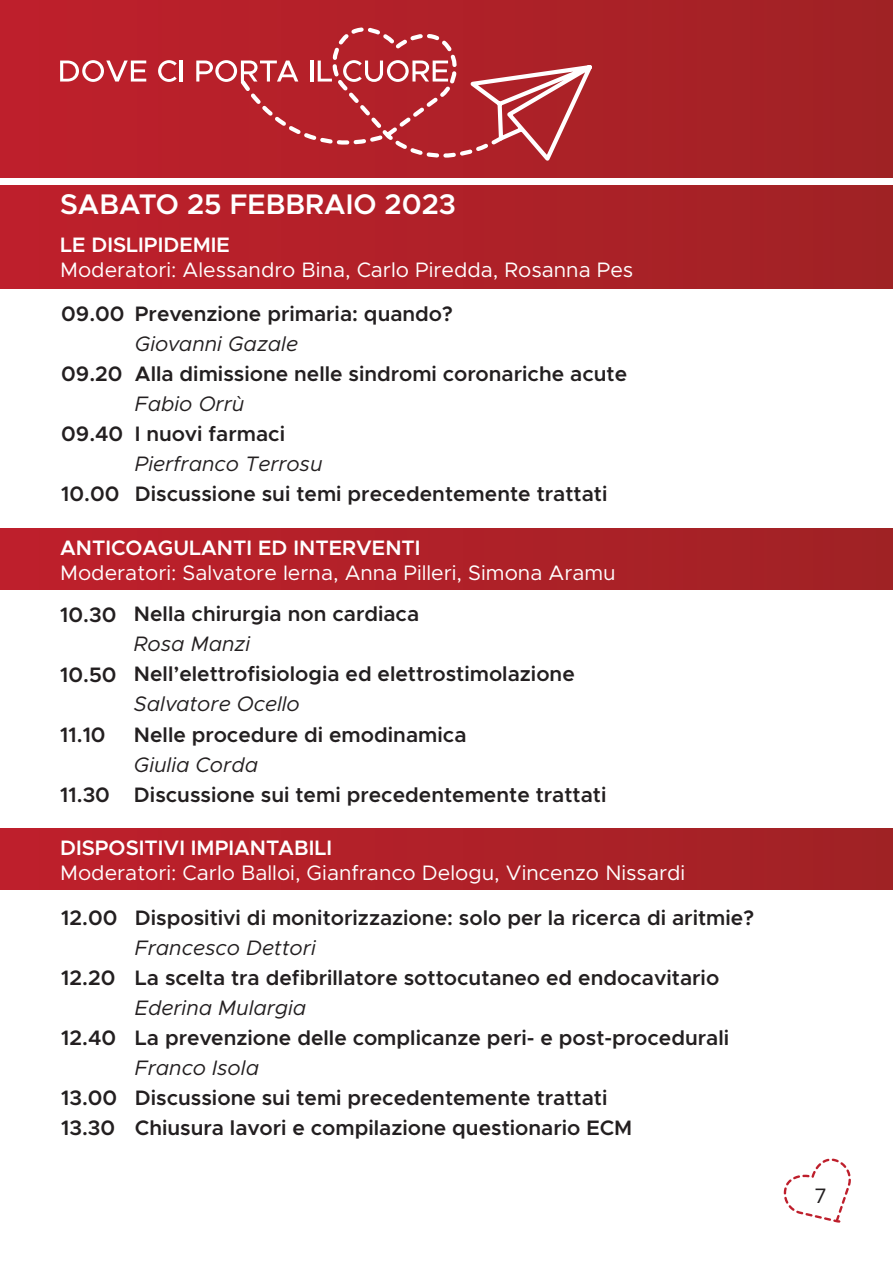
<style>
.page{position:relative;width:893px;height:1263px;background:#fff}
.page>*{position:absolute;margin:0;border:0;box-sizing:border-box;transform-origin:0 0}
.t1{font:600 28.5px "Metropolis";color:#fff}
.t2{font:600 21px/30px "Metropolis";color:#231f20}
.t3{font:21px "Metropolis";color:#fff}
.t4{font:italic 21px "Metropolis";color:#231f20}
.t5{font:600 21px "Metropolis";color:#fff}
.t6{font:21px "Metropolis";color:#231f20}
</style>
<div class="page">
<div style="left:0;top:529px;width:893px;height:60px;background:linear-gradient(to right,#bf1f2c,#a02225)"></div>
<div style="left:0;top:185px;width:893px;height:104px;background:linear-gradient(to right,#bf1f2c,#a02225)"></div>
<div style="left:0;top:0;width:893px;height:177px;background:linear-gradient(to right,#bf1f2c,#a02225)"></div>
<svg style="left:60px;top:60px;width:86px;height:22px"></svg>
<svg style="left:158px;top:60px;width:19px;height:22px"></svg>
<hr style="left:180px;top:61px;width:3px;height:21px;background:#fff">
<svg style="left:196px;top:23px;width:446px;height:155px;background:#b7333a"></svg>
<div style="left:0;top:829px;width:893px;height:60px;background:linear-gradient(to right,#bf1f2c,#a02225)"></div>
<svg style="left:784px;top:1158px;width:67px;height:64px"></svg>
<h1 class="t1" style="left:60px;top:186px;width:397px">SABATO 25 FEBBRAIO 2023</h1>
<p class="t5" style="left:60px;top:231px;width:171px">LE DISLIPIDEMIE</p>
<p class="t3" style="left:60px;top:257px;width:575px">Moderatori: Alessandro Bina, Carlo Piredda, Rosanna Pes</p>
<p class="t2" style="left:61px;top:299px;width:65px">09.00</p>
<p class="t2" style="left:61px;top:359px;width:63px">09.20</p>
<p class="t2" style="left:61px;top:419px;width:64px">09.40</p>
<p class="t2" style="left:61px;top:479px;width:60px">10.00</p>
<p class="t2" style="left:135px;top:299px;width:319px">Prevenzione primaria: quando?</p>
<p class="t4" style="left:135px;top:331px;width:165px">Giovanni Gazale</p>
<p class="t2" style="left:135px;top:359px;width:494px">Alla dimissione nelle sindromi coronariche acute</p>
<p class="t4" style="left:135px;top:391px;width:111px">Fabio Orrù</p>
<p class="t2" style="left:135px;top:419px;width:152px">I nuovi farmaci</p>
<p class="t4" style="left:135px;top:451px;width:189px">Pierfranco Terrosu</p>
<p class="t2" style="left:135px;top:479px;width:474px">Discussione sui temi precedentemente trattati</p>
<p class="t5" style="left:60px;top:534px;width:362px">ANTICOAGULANTI ED INTERVENTI</p>
<p class="t3" style="left:60px;top:560px;width:557px">Moderatori: Salvatore Ierna, Anna Pilleri, Simona Aramu</p>
<p class="t2" style="left:60px;top:599px;width:58px">10.30</p>
<p class="t2" style="left:60px;top:659px;width:58px">10.50</p>
<p class="t2" style="left:60px;top:719px;width:47px">11.10</p>
<p class="t2" style="left:60px;top:779px;width:51px">11.30</p>
<p class="t2" style="left:134px;top:599px;width:287px">Nella chirurgia non cardiaca</p>
<p class="t4" style="left:134px;top:631px;width:118px">Rosa Manzi</p>
<p class="t2" style="left:134px;top:659px;width:442px">Nell’elettrofisiologia ed elettrostimolazione</p>
<p class="t4" style="left:134px;top:691px;width:167px">Salvatore Ocello</p>
<p class="t2" style="left:134px;top:719px;width:334px">Nelle procedure di emodinamica</p>
<p class="t4" style="left:134px;top:751px;width:126px">Giulia Corda</p>
<p class="t2" style="left:134px;top:779px;width:474px">Discussione sui temi precedentemente trattati</p>
<p class="t5" style="left:60px;top:834px;width:273px">DISPOSITIVI IMPIANTABILI</p>
<p class="t3" style="left:60px;top:860px;width:627px">Moderatori: Carlo Balloi, Gianfranco Delogu, Vincenzo Nissardi</p>
<p class="t2" style="left:135px;top:903px;width:621px">Dispositivi di monitorizzazione: solo per la ricerca di aritmie?</p>
<p class="t4" style="left:135px;top:935px;width:182px">Francesco Dettori</p>
<p class="t2" style="left:135px;top:963px;width:586px">La scelta tra defibrillatore sottocutaneo ed endocavitario</p>
<p class="t4" style="left:135px;top:995px;width:173px">Ederina Mulargia</p>
<p class="t2" style="left:135px;top:1023px;width:596px">La prevenzione delle complicanze peri- e post-procedurali</p>
<p class="t4" style="left:135px;top:1055px;width:126px">Franco Isola</p>
<p class="t2" style="left:135px;top:1083px;width:499px">Discussione sui temi precedentemente trattati<br>Chiusura lavori e compilazione questionario ECM</p>
<p class="t2" style="left:61px;top:903px;width:58px">12.00</p>
<p class="t2" style="left:61px;top:963px;width:56px">12.20</p>
<p class="t2" style="left:61px;top:1023px;width:56px">12.40</p>
<p class="t2" style="left:61px;top:1083px;width:58px">13.00<br>13.30</p>
<p class="t6" style="left:815px;top:1182px;width:14px">7</p>
</div>
